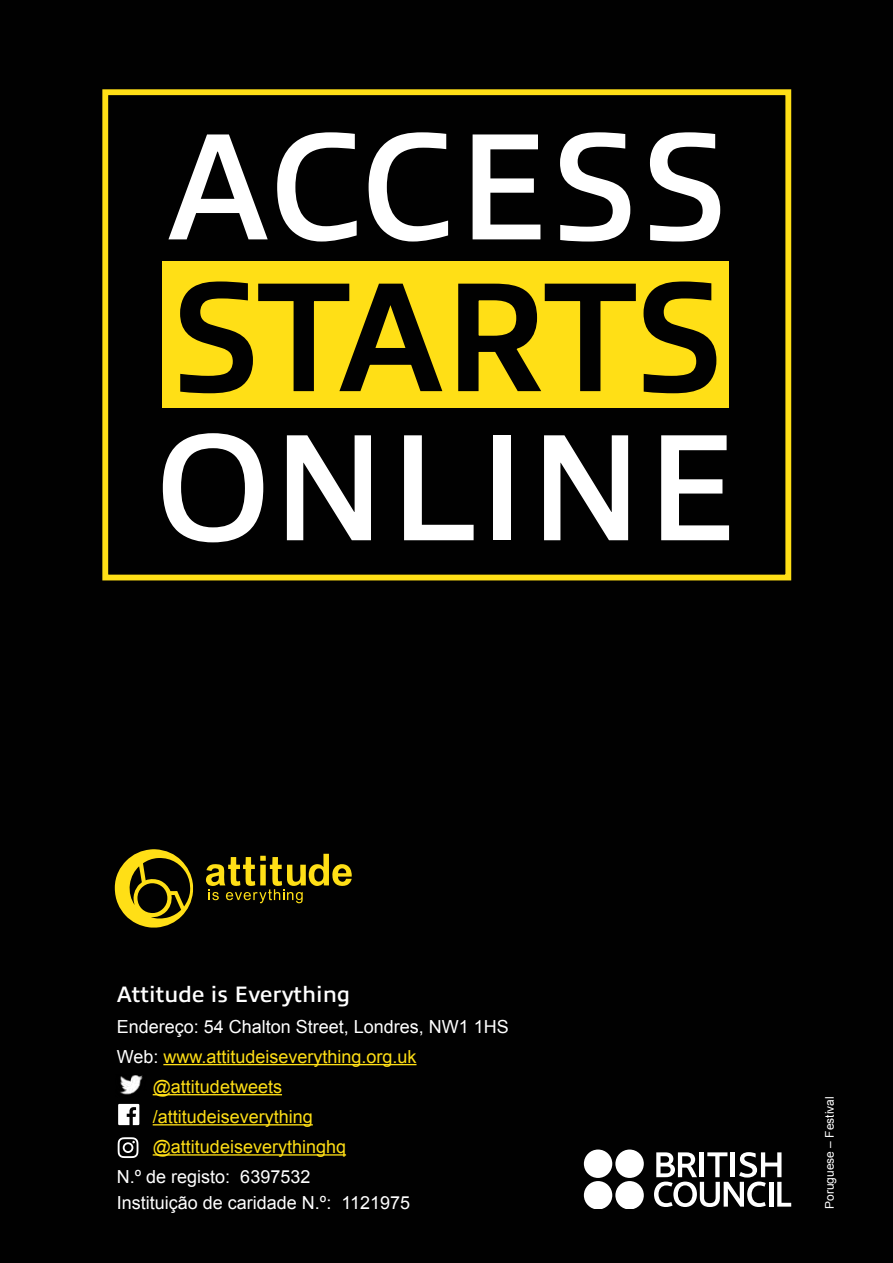
<style>
.page{position:relative;width:893px;height:1263px;background:#010101}
.page>*{position:absolute;margin:0;border:0;box-sizing:border-box;transform-origin:0 0}
.t1{font:600 153.15px "Allumi Std";color:#fff}
.t2{font:600 153.15px "Allumi Std";letter-spacing:-.03em;color:#010101}
.t3{font:600 22.5px "Allumi Std";color:#fff}
.t4{font:18px "Arial";color:#ffdf16}
.t5{font:18px/25.8px "Arial";color:#fff}
.t6{font:12px "Arial";color:#fff}
.s1{color:#fff}
</style>
<div class="page">
<div style="left:162px;top:261px;width:567px;height:147px;background:#ffdf16"></div>
<div style="left:102px;top:89px;width:689px;height:491px;border:6px solid #ffdf16"></div>
<svg style="left:180px;top:281px;width:263px;height:113px"></svg>
<svg style="left:458px;top:281px;width:259px;height:113px"></svg>
<hr style="left:163px;top:1064px;width:253px;height:1px;background:#ffdf16">
<hr style="left:153px;top:1094px;width:129px;height:1px;background:#ffdf16">
<hr style="left:153px;top:1124px;width:160px;height:1px;background:#ffdf16">
<hr style="left:153px;top:1154px;width:193px;height:1px;background:#ffdf16">
<img style="left:120px;top:1075px;width:23px;height:20px">
<svg style="left:118px;top:1104px;width:21px;height:21px"></svg>
<svg style="left:118px;top:1137px;width:20px;height:21px"></svg>
<svg style="left:206px;top:854px;width:146px;height:49px"></svg>
<svg style="left:115px;top:849px;width:78px;height:78px"></svg>
<svg style="left:654px;top:1152px;width:137px;height:55px"></svg>
<div style="left:615px;top:1149px;width:29px;height:29px;background:#fff;border-radius:50%"></div>
<div style="left:584px;top:1149px;width:28px;height:29px;background:#fff;border-radius:50%"></div>
<div style="left:615px;top:1181px;width:29px;height:28px;background:#fff;border-radius:50%"></div>
<div style="left:584px;top:1181px;width:28px;height:28px;background:#fff;border-radius:50%"></div>
<h1 class="t1" style="left:166px;top:104px;width:565px">ACCESS</h1>
<h1 class="t2" style="left:171px;top:254px;width:555px">STARTS</h1>
<h1 class="t1" style="left:156px;top:404px;width:586px">ONLINE</h1>
<p class="t3" style="left:117px;top:982px;width:235px">Attitude is Everything</p>
<p class="t5" style="left:117px;top:1013px;width:394px">Endereço: 54 Chalton Street, Londres, NW1 1HS</p>
<p class="t4" style="left:117px;top:1044px;width:301px"><span class="s1">Web:</span> www.attitudeiseverything.org.uk</p>
<p class="t4" style="left:153px;top:1075px;width:131px">@attitudetweets</p>
<p class="t4" style="left:153px;top:1105px;width:162px">/attitudeiseverything</p>
<p class="t4" style="left:153px;top:1135px;width:195px">@attitudeiseverythinghq</p>
<p class="t5" style="left:117px;top:1164px;width:295px">N.º de registo: 6397532<br>Instituição de caridade N.º: 1121975</p>
<p class="t6" style="left:822px;top:1209px;width:114px;rotate:-90deg">Poruguese – Festival</p>
</div>
